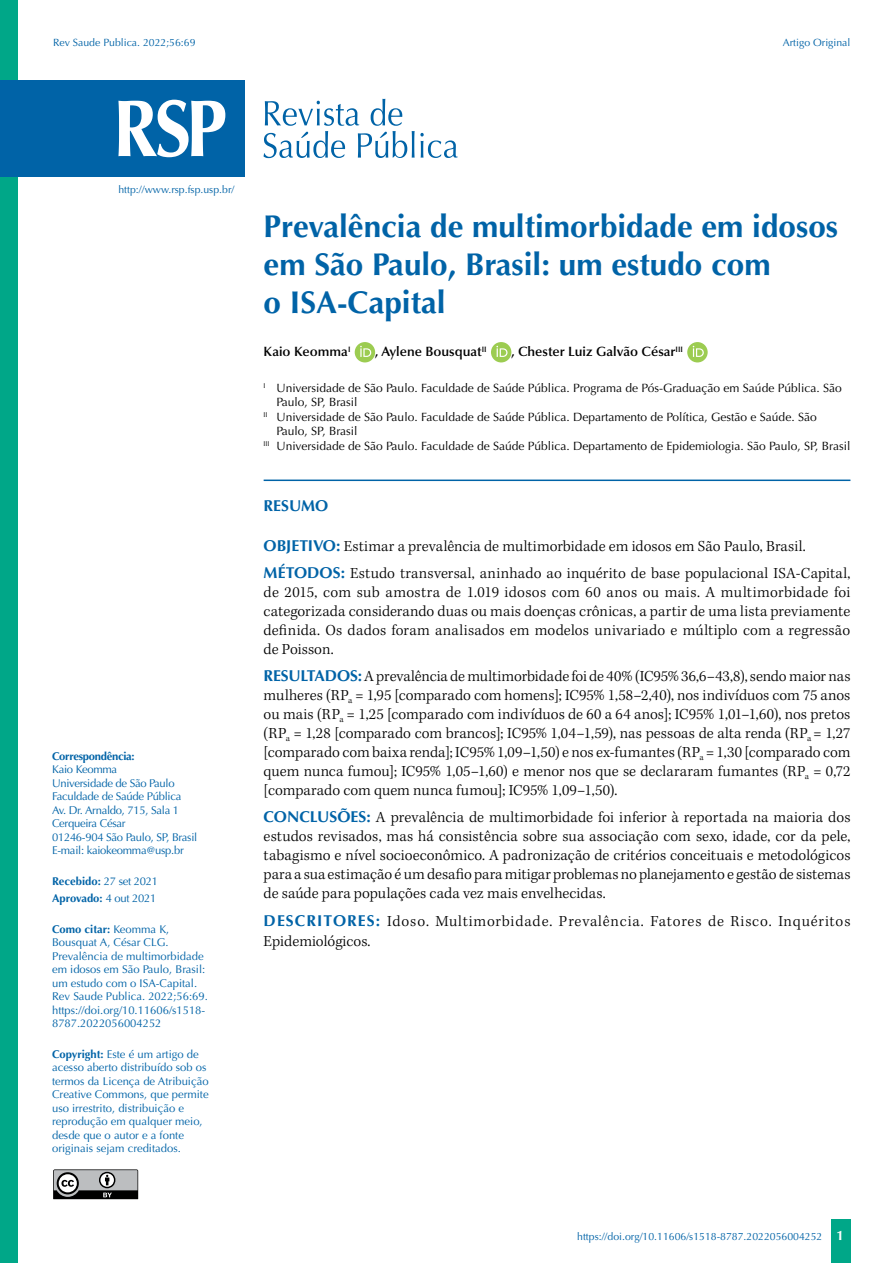
<style>
.page{position:relative;width:893px;height:1263px;background:#fff}
.page>*{position:absolute;margin:0;border:0;box-sizing:border-box;transform-origin:0 0}
.t1{font:700 31.5px/37.8px "Optima LT Std";color:#0063a7}
.t2{font:300 15.75px/18.9px "Kepler Std";letter-spacing:.01em;color:#000;text-align:justify}
.t3{font:300 15.75px/19.8px "Kepler Std";letter-spacing:.05em;color:#000}
.t4{font:700 15.75px "Optima LT Std";color:#0063a7}
.t5{font:600 13.5px "Optima LT Std";color:#000}
.t6{font:12px "Optima LT Std";color:#000}
.t7{font:11.25px/13.5px "Optima LT Std";color:#0063a7}
.t8{font:11.25px/13.5px "Optima LT Std";letter-spacing:-.025em;color:#0063a7}
.t9{font:700 11.25px/17.7px "Optima LT Std";color:#0063a7}
.t10{font:700 11.25px "Optima LT Std";letter-spacing:-.025em;color:#0063a7}
.t11{font:10.5px "Optima LT Std";color:#0063a7}
.s1{font-weight:400}
.s2{font-weight:700}
.s3{font-family:"Optima LT Std";font-weight:700;color:#0063a7}
.s4{font-weight:700;font-size:13.5px;color:#fff}
</style>
<div class="page">
<div style="left:831px;top:1220px;width:20px;height:43px;background:#00a788"></div>
<svg style="left:53px;top:1169px;width:85px;height:30px;background:#7e7f80"></svg>
<div style="left:0;top:0;width:18px;height:1263px;background:#00a788"></div>
<hr style="left:264px;top:479px;width:586px;height:2px;background:#0063a7">
<div style="left:355px;top:342px;width:20px;height:20px;background:#9ccc51;border-radius:50%"></div>
<svg style="left:360px;top:346px;width:11px;height:11px"></svg>
<div style="left:491px;top:342px;width:20px;height:20px;background:#9ccc51;border-radius:50%"></div>
<svg style="left:496px;top:346px;width:11px;height:11px"></svg>
<div style="left:687px;top:342px;width:21px;height:20px;background:#9ccc51;border-radius:50%"></div>
<svg style="left:693px;top:346px;width:11px;height:11px"></svg>
<svg style="left:263px;top:99px;width:195px;height:59px"></svg>
<div style="left:0;top:80px;width:244px;height:96px;background:#0063a7"></div>
<svg style="left:118px;top:100px;width:107px;height:57px"></svg>
<p class="t11" style="left:53px;top:36px;width:144px">Rev Saude Publica. 2022;56:69</p>
<p class="t11" style="left:783px;top:36px;width:69px">Artigo Original</p>
<p class="t11" style="left:118px;top:183px;width:117px">http://www.rsp.fsp.usp.br/</p>
<p class="t10" style="left:52px;top:749px;width:84px">Correspondência:</p>
<p class="t8" style="left:52px;top:763px;width:147px">Kaio Keomma<br>Universidade de São Paulo<br>Faculdade de Saúde Pública<br>Av. Dr. Arnaldo, 715, Sala 1<br>Cerqueira César<br>01246-904 São Paulo, SP, Brasil<br>E-mail: kaiokeomma@usp.br</p>
<p class="t9" style="left:52px;top:872px;width:107px">Recebido: <span class="s1">27 set 2021<br></span>Aprovado: <span class="s1">4 out 2021</span></p>
<p class="t7" style="left:52px;top:922px;width:157px"><span class="s2">Como citar:</span> Keomma K,<br>Bousquat A, César CLG.<br>Prevalência de multimorbidade em idosos em São Paulo, Brasil: um estudo com o ISA-Capital.<br>Rev Saude Publica. 2022;56:69. https://doi.org/10.11606/s1518-<br>8787.2022056004252</p>
<p class="t7" style="left:52px;top:1047px;width:158px"><span class="s2">Copyright:</span> Este é um artigo de acesso aberto distribuído sob os termos da Licença de Atribuição<br>Creative Commons, que permite uso irrestrito, distribuição e reprodução em qualquer meio, desde que o autor e a fonte originais sejam creditados.</p>
<h1 class="t1" style="left:264px;top:208px;width:576px">Prevalência de multimorbidade em idosos em São Paulo, Brasil: um estudo com<br>o ISA-Capital</h1>
<p class="t5" style="left:264px;top:344px;width:88px">Kaio Keomma<sup>I</sup></p>
<p class="t5" style="left:375px;top:344px;width:113px">, Aylene Bousquat<sup>II</sup></p>
<p class="t5" style="left:511px;top:344px;width:173px">, Chester Luiz Galvão César<sup>III</sup></p>
<p class="t6" style="left:264px;top:381px;width:580px"><sup>I</sup> Universidade de São Paulo. Faculdade de Saúde Pública. Programa de Pós-Graduação em Saúde Pública. São</p>
<p class="t6" style="left:276px;top:395px;width:83px">Paulo, SP, Brasil</p>
<p class="t6" style="left:264px;top:410px;width:554px"><sup>II</sup> Universidade de São Paulo. Faculdade de Saúde Pública. Departamento de Política, Gestão e Saúde. São</p>
<p class="t6" style="left:276px;top:424px;width:83px">Paulo, SP, Brasil</p>
<p class="t6" style="left:264px;top:439px;width:588px"><sup>III</sup> Universidade de São Paulo. Faculdade de Saúde Pública. Departamento de Epidemiologia. São Paulo, SP, Brasil</p>
<p class="t4" style="left:264px;top:496px;width:66px">RESUMO</p>
<p class="t2" style="left:264px;top:533px;width:588px;line-height:27.5px"><span class="s3">OBJETIVO:</span> Estimar a prevalência de multimorbidade em idosos em São Paulo, Brasil.<br><span class="s3">MÉTODOS:</span> Estudo transversal, aninhado ao inquérito de base populacional ISA-Capital,</p>
<p class="t2" style="left:264px;top:584px;width:588px">de 2015, com sub amostra de 1.019 idosos com 60 anos ou mais. A multimorbidade foi categorizada considerando duas ou mais doenças crônicas, a partir de uma lista previamente definida. Os dados foram analisados em modelos univariado e múltiplo com a regressão de Poisson.</p>
<p class="t2" style="left:264px;top:668px;width:588px"><span class="s3">RESULTADOS:</span> A prevalência de multimorbidade foi de 40% (IC95% 36,6–43,8), sendo maior nas mulheres (RP<sub>a</sub> = 1,95 [comparado com homens]; IC95% 1,58–2,40), nos indivíduos com 75 anos ou mais (RP<sub>a</sub> = 1,25 [comparado com indivíduos de 60 a 64 anos]; IC95% 1,01–1,60), nos pretos (RP<sub>a</sub> = 1,28 [comparado com brancos]; IC95% 1,04–1,59), nas pessoas de alta renda (RP<sub>a</sub> = 1,27 [comparado com baixa renda]; IC95% 1,09–1,50) e nos ex-fumantes (RP<sub>a</sub> = 1,30 [comparado com quem nunca fumou]; IC95% 1,05–1,60) e menor nos que se declararam fumantes (RP<sub>a</sub> = 0,72 [comparado com quem nunca fumou]; IC95% 1,09–1,50).</p>
<p class="t2" style="left:264px;top:808px;width:588px"><span class="s3">CONCLUSÕES:</span> A prevalência de multimorbidade foi inferior à reportada na maioria dos estudos revisados, mas há consistência sobre sua associação com sexo, idade, cor da pele, tabagismo e nível socioeconômico. A padronização de critérios conceituais e metodológicos para a sua estimação é um desafio para mitigar problemas no planejamento e gestão de sistemas de saúde para populações cada vez mais envelhecidas.</p>
<p class="t3" style="left:264px;top:912px;width:588px"><span class="s3">DESCRITORES:</span> Idoso. Multimorbidade. Prevalência. Fatores de Risco. Inquéritos<br>Epidemiológicos.</p>
<p class="t11" style="left:577px;top:1230px;width:268px">https://doi.org/10.11606/s1518-8787.2022056004252 <span class="s4">1</span></p>
</div>
